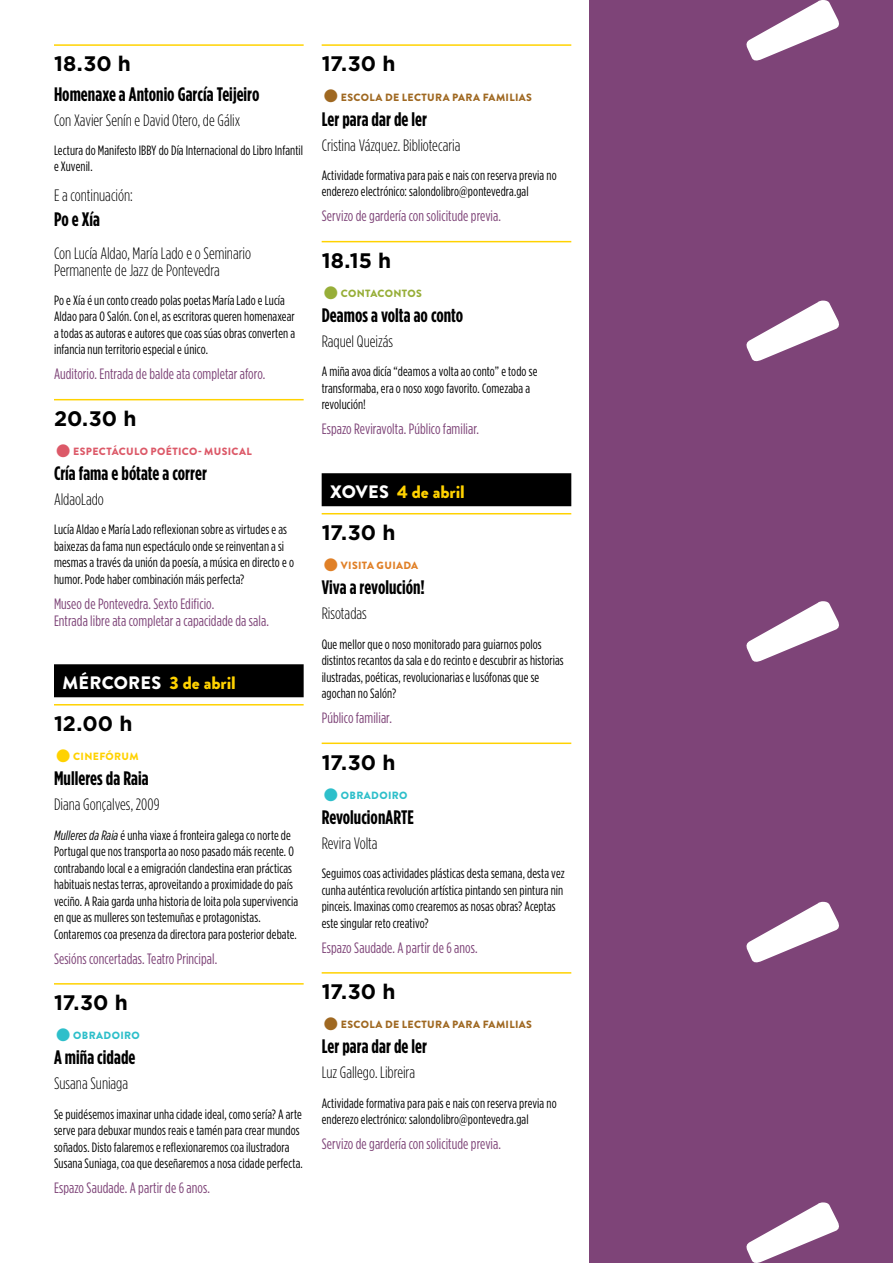
<style>
.page{position:relative;width:893px;height:1263px;background:#fff}
.page>*{position:absolute;margin:0;border:0;box-sizing:border-box;transform-origin:0 0}
.t1{font:700 21px "Gotham HTF";color:#000}
.t2{font:700 condensed 19.5px "Gotham HTF";color:#000}
.t3{font:900 18px "Brandon Grotesque";color:#fff}
.t4{font:900 18px "Brandon Grotesque";letter-spacing:-.005em;color:#ffd200}
.t5{font:300 condensed 16.5px/16.5px "Gotham HTF";color:#000}
.t6{font:condensed 15px/16.5px "Gotham HTF";letter-spacing:.005em;color:#7e4478}
.t7{font:condensed 13.5px/16.5px "Gotham HTF";letter-spacing:.01em;color:#000}
.t8{font:900 10.5px "Brandon Grotesque";letter-spacing:.035em;color:#9f6821}
.t9{font:900 10.5px "Brandon Grotesque";letter-spacing:.035em;color:#dc5968}
.t10{font:900 10.5px "Brandon Grotesque";letter-spacing:.035em;color:#2ebfca}
.t11{font:900 10.5px "Brandon Grotesque";letter-spacing:.035em;color:#e08027}
.t12{font:900 10.5px "Brandon Grotesque";letter-spacing:.025em;color:#97ae38}
.t13{font:900 10.5px "Brandon Grotesque";letter-spacing:.03em;color:#ffd200}
.s1{font-size:45px}
.s2{color:#ffd200}
.s3{font-family:"Gotham Condensed";font-style:italic;font-stretch:normal}
.s4{color:#fff}
</style>
<div class="page">
<hr style="left:54px;top:44px;width:250px;height:2px;background:#ffd200">
<hr style="left:54px;top:399px;width:250px;height:1px;background:#ffd200">
<div style="left:54px;top:664px;width:250px;height:33px;background:#000"></div>
<hr style="left:54px;top:704px;width:250px;height:1px;background:#ffd200">
<hr style="left:54px;top:983px;width:250px;height:1px;background:#ffd200">
<hr style="left:322px;top:44px;width:249px;height:2px;background:#ffd200">
<hr style="left:322px;top:241px;width:249px;height:1px;background:#ffd200">
<div style="left:322px;top:473px;width:249px;height:33px;background:#000"></div>
<hr style="left:322px;top:513px;width:249px;height:1px;background:#ffd200">
<hr style="left:322px;top:742px;width:249px;height:2px;background:#ffd200">
<hr style="left:322px;top:972px;width:249px;height:1px;background:#ffd200">
<div style="left:589px;top:0;width:304px;height:1263px;background:#7e4478"></div>
<svg style="left:746px;top:0;width:93px;height:61px"></svg>
<svg style="left:746px;top:300px;width:93px;height:62px"></svg>
<svg style="left:746px;top:601px;width:93px;height:61px"></svg>
<svg style="left:746px;top:902px;width:93px;height:61px"></svg>
<svg style="left:746px;top:1202px;width:93px;height:61px"></svg>
<h1 class="t1" style="left:54px;top:52px;width:79px">18.30 h</h1>
<h2 class="t2" style="left:54px;top:83px;width:207px">Homenaxe a Antonio García Teijeiro</h2>
<p class="t5" style="left:54px;top:111px;width:188px">Con Xavier Senín e David Otero, de Gálix</p>
<p class="t7" style="left:54px;top:142px;width:251px">Lectura do Manifesto IBBY do Día Internacional do Libro Infantil e Xuvenil.</p>
<p class="t5" style="left:54px;top:186px;width:80px">E a continuación:</p>
<h2 class="t2" style="left:54px;top:208px;width:48px">Po e Xía</h2>
<p class="t5" style="left:54px;top:245px;width:199px">Con Lucía Aldao, María Lado e o Seminario<br>Permanente de Jazz de Pontevedra</p>
<p class="t7" style="left:54px;top:292px;width:243px">Po e Xía é un conto creado polas poetas María Lado e Lucía Aldao para O Salón. Con el, as escritoras queren homenaxear a todas as autoras e autores que coas súas obras converten a infancia nun territorio especial e único.</p>
<p class="t6" style="left:54px;top:366px;width:213px">Auditorio. Entrada de balde ata completar aforo.</p>
<h1 class="t1" style="left:54px;top:406px;width:84px">20.30 h</h1>
<p class="t9" style="left:54px;top:444px;width:199px"><span class="s1">•</span>ESPECTÁCULO POÉTICO- MUSICAL</p>
<h2 class="t2" style="left:54px;top:462px;width:154px">Cría fama e bótate a correr</h2>
<p class="t5" style="left:54px;top:491px;width:51px">AldaoLado</p>
<p class="t7" style="left:54px;top:521px;width:241px">Lucía Aldao e María Lado reflexionan sobre as virtudes e as baixezas da fama nun espectáculo onde se reinventan a si mesmas a través da unión da poesía, a música en directo e o humor. Pode haber combinación máis perfecta?</p>
<p class="t6" style="left:54px;top:595px;width:216px">Museo de Pontevedra. Sexto Edificio.<br>Entrada libre ata completar a capacidade da sala.</p>
<h3 class="t3" style="left:63px;top:670px;width:175px">MÉRCORES <span class="s2">3 de abril</span></h3>
<h1 class="t1" style="left:54px;top:711px;width:80px">12.00 h</h1>
<p class="t13" style="left:54px;top:749px;width:86px"><span class="s1">•</span>CINEFÓRUM</p>
<h2 class="t2" style="left:54px;top:767px;width:96px">Mulleres da Raia</h2>
<p class="t5" style="left:54px;top:796px;width:107px">Diana Gonçalves, 2009</p>
<p class="t7" style="left:54px;top:826px;width:246px"><span class="s3">Mulleres da Raia</span> é unha viaxe á fronteira galega co norte de Portugal que nos transporta ao noso pasado máis recente. O contrabando local e a emigración clandestina eran prácticas habituais nestas terras, aproveitando a proximidade do país veciño. A Raia garda unha historia de loita pola supervivencia en que as mulleres son testemuñas e protagonistas.<br>Contaremos coa presenza da directora para posterior debate.</p>
<p class="t6" style="left:54px;top:950px;width:165px">Sesións concertadas. Teatro Principal.</p>
<h1 class="t1" style="left:54px;top:990px;width:75px">17.30 h</h1>
<p class="t10" style="left:54px;top:1028px;width:87px"><span class="s1">•</span>OBRADOIRO</p>
<h2 class="t2" style="left:54px;top:1046px;width:83px">A miña cidade</h2>
<p class="t5" style="left:54px;top:1075px;width:76px">Susana Suniaga</p>
<p class="t7" style="left:54px;top:1105px;width:250px">Se puidésemos imaxinar unha cidade ideal, como sería? A arte serve para debuxar mundos reais e tamén para crear mundos soñados. Disto falaremos e reflexionaremos coa ilustradora Susana Suniaga, coa que deseñaremos a nosa cidade perfecta.</p>
<p class="t6" style="left:54px;top:1179px;width:158px">Espazo Saudade. A partir de 6 anos.</p>
<h1 class="t1" style="left:322px;top:52px;width:75px">17.30 h</h1>
<p class="t8" style="left:322px;top:90px;width:212px"><span class="s1">•</span>ESCOLA DE LECTURA PARA FAMILIAS</p>
<h2 class="t2" style="left:322px;top:108px;width:107px">Ler para dar de ler</h2>
<p class="t5" style="left:322px;top:136px;width:140px">Cristina Vázquez. Bibliotecaria</p>
<p class="t7" style="left:322px;top:167px;width:236px">Actividade formativa para pais e nais con reserva previa no enderezo electrónico: salondolibro@pontevedra.gal</p>
<p class="t6" style="left:322px;top:208px;width:181px">Servizo de gardería con solicitude previa.</p>
<h1 class="t1" style="left:322px;top:248px;width:71px">18.15 h</h1>
<p class="t12" style="left:322px;top:286px;width:102px"><span class="s1">•</span>CONTACONTOS</p>
<h2 class="t2" style="left:322px;top:304px;width:143px">Deamos a volta ao conto</h2>
<p class="t5" style="left:322px;top:333px;width:73px">Raquel Queizás</p>
<p class="t7" style="left:322px;top:363px;width:217px">A miña avoa dicía “deamos a volta ao conto” e todo se transformaba, era o noso xogo favorito. Comezaba a revolución!</p>
<p class="t6" style="left:322px;top:421px;width:159px">Espazo Reviravolta. Público familiar.</p>
<h3 class="t4" style="left:330px;top:479px;width:136px"><span class="s4">XOVES</span> 4 de abril</h3>
<h1 class="t1" style="left:322px;top:520px;width:75px">17.30 h</h1>
<p class="t11" style="left:322px;top:558px;width:98px"><span class="s1">•</span>VISITA GUIADA</p>
<h2 class="t2" style="left:322px;top:576px;width:105px">Viva a revolución!</h2>
<p class="t5" style="left:322px;top:605px;width:47px">Risotadas</p>
<p class="t7" style="left:322px;top:635px;width:244px">Que mellor que o noso monitorado para guiarnos polos distintos recantos da sala e do recinto e descubrir as historias ilustradas, poéticas, revolucionarias e lusófonas que se agochan no Salón?</p>
<p class="t6" style="left:322px;top:709px;width:72px">Público familiar.</p>
<h1 class="t1" style="left:322px;top:750px;width:75px">17.30 h</h1>
<p class="t10" style="left:322px;top:788px;width:87px"><span class="s1">•</span>OBRADOIRO</p>
<h2 class="t2" style="left:322px;top:806px;width:94px">RevolucionARTE</h2>
<p class="t5" style="left:322px;top:835px;width:57px">Revira Volta</p>
<p class="t7" style="left:322px;top:865px;width:245px">Seguimos coas actividades plásticas desta semana, desta vez cunha auténtica revolución artística pintando sen pintura nin pinceis. Imaxinas como crearemos as nosas obras? Aceptas este singular reto creativo?</p>
<p class="t6" style="left:322px;top:939px;width:158px">Espazo Saudade. A partir de 6 anos.</p>
<h1 class="t1" style="left:322px;top:979px;width:75px">17.30 h</h1>
<p class="t8" style="left:322px;top:1017px;width:212px"><span class="s1">•</span>ESCOLA DE LECTURA PARA FAMILIAS</p>
<h2 class="t2" style="left:322px;top:1035px;width:107px">Ler para dar de ler</h2>
<p class="t5" style="left:322px;top:1064px;width:95px">Luz Gallego. Libreira</p>
<p class="t7" style="left:322px;top:1094px;width:236px">Actividade formativa para pais e nais con reserva previa no enderezo electrónico: salondolibro@pontevedra.gal</p>
<p class="t6" style="left:322px;top:1135px;width:181px">Servizo de gardería con solicitude previa.</p>
</div>
